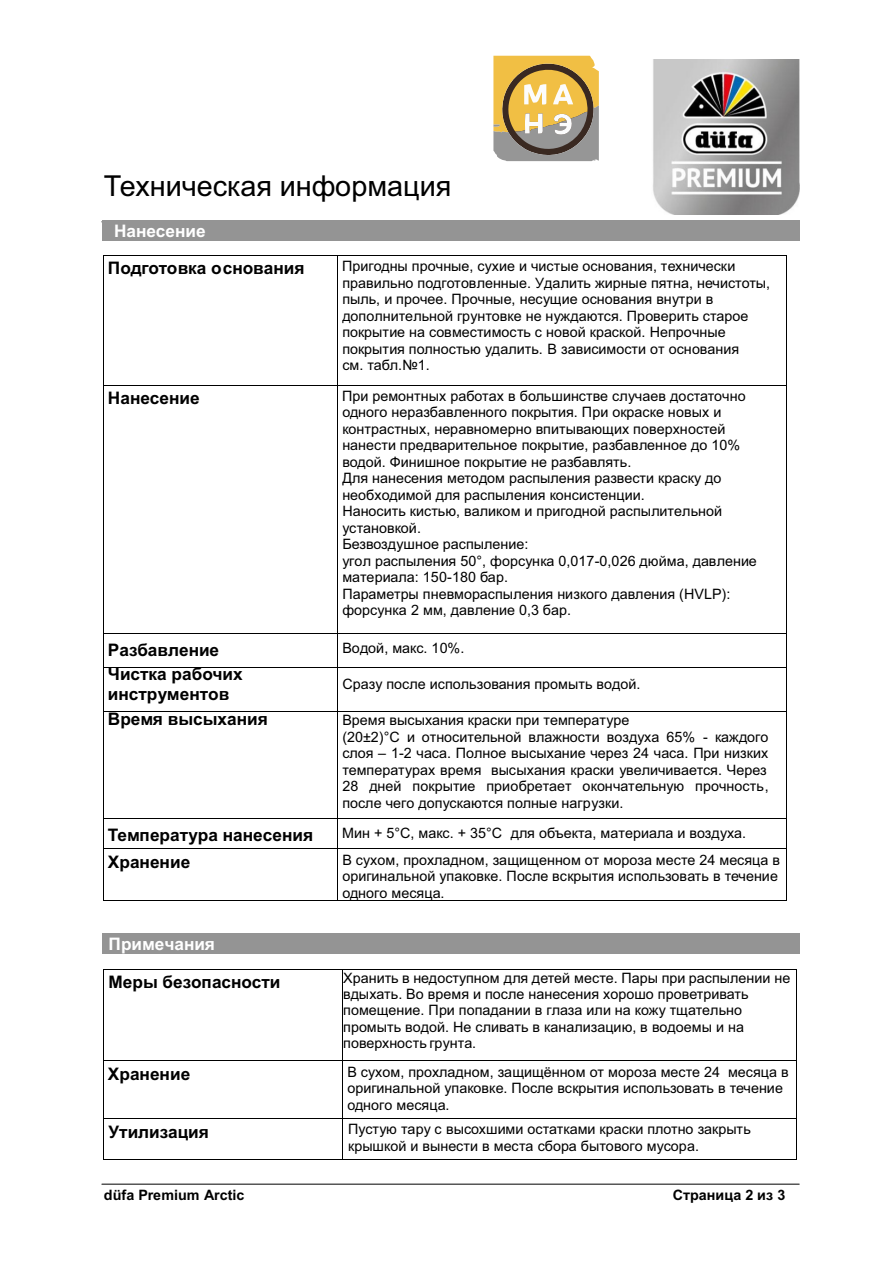
<style>
.page{position:relative;width:893px;height:1263px;background:#fff}
.page>*{position:absolute;margin:0;border:0;box-sizing:border-box;transform-origin:0 0}
.t1{font:28.8px "Arial";color:#000}
.t2{font:700 17.25px/19.6px "Arial";color:#000}
.t3{font:700 17.25px "Arial";color:#fff}
.t4{font:14.4px/16.5px "Arial";color:#000}
.t5{font:700 14.4px "Arial";color:#000}
</style>
<div class="page">
<img style="left:653px;top:60px;width:146px;height:154px">
<hr style="left:102px;top:1184px;width:697px;height:1px;background:#000">
<div style="left:102px;top:220px;width:697px;height:21px;background:#949494"></div>
<hr style="left:104px;top:255px;width:234px;height:1px;background:#000">
<hr style="left:338px;top:255px;width:448px;height:1px;background:#000">
<hr style="left:103px;top:256px;width:1px;height:129px;background:#000">
<hr style="left:338px;top:256px;width:1px;height:129px;background:#000">
<hr style="left:786px;top:256px;width:1px;height:129px;background:#000">
<hr style="left:104px;top:385px;width:234px;height:1px;background:#000">
<hr style="left:338px;top:385px;width:448px;height:1px;background:#000">
<hr style="left:103px;top:385px;width:1px;height:248px;background:#000">
<hr style="left:338px;top:385px;width:1px;height:248px;background:#000">
<hr style="left:786px;top:385px;width:1px;height:248px;background:#000">
<hr style="left:104px;top:633px;width:234px;height:1px;background:#000">
<hr style="left:338px;top:633px;width:448px;height:1px;background:#000">
<hr style="left:103px;top:634px;width:1px;height:33px;background:#000">
<hr style="left:338px;top:634px;width:1px;height:33px;background:#000">
<hr style="left:786px;top:634px;width:1px;height:33px;background:#000">
<hr style="left:104px;top:667px;width:234px;height:1px;background:#000">
<hr style="left:338px;top:667px;width:448px;height:1px;background:#000">
<hr style="left:103px;top:667px;width:1px;height:44px;background:#000">
<hr style="left:338px;top:667px;width:1px;height:44px;background:#000">
<hr style="left:786px;top:667px;width:1px;height:44px;background:#000">
<hr style="left:104px;top:711px;width:234px;height:1px;background:#000">
<hr style="left:338px;top:711px;width:448px;height:1px;background:#000">
<hr style="left:103px;top:712px;width:1px;height:106px;background:#000">
<hr style="left:338px;top:712px;width:1px;height:106px;background:#000">
<hr style="left:786px;top:712px;width:1px;height:106px;background:#000">
<hr style="left:104px;top:818px;width:234px;height:1px;background:#000">
<hr style="left:338px;top:818px;width:448px;height:1px;background:#000">
<svg style="left:103px;top:818px;width:1px;height:31px"></svg>
<hr style="left:104px;top:848px;width:234px;height:1px;background:#000">
<hr style="left:338px;top:848px;width:448px;height:1px;background:#000">
<svg style="left:786px;top:818px;width:1px;height:31px"></svg>
<hr style="left:103px;top:849px;width:1px;height:51px;background:#000">
<hr style="left:104px;top:900px;width:234px;height:1px;background:#000">
<hr style="left:338px;top:849px;width:1px;height:51px;background:#000">
<hr style="left:338px;top:900px;width:448px;height:1px;background:#000">
<hr style="left:786px;top:849px;width:1px;height:51px;background:#000">
<div style="left:102px;top:934px;width:697px;height:20px;background:#949494"></div>
<hr style="left:104px;top:969px;width:239px;height:1px;background:#000">
<hr style="left:343px;top:969px;width:453px;height:1px;background:#000">
<hr style="left:103px;top:969px;width:1px;height:91px;background:#000">
<hr style="left:343px;top:969px;width:1px;height:91px;background:#000">
<hr style="left:796px;top:969px;width:1px;height:91px;background:#000">
<hr style="left:104px;top:1060px;width:239px;height:1px;background:#000">
<hr style="left:343px;top:1060px;width:453px;height:1px;background:#000">
<hr style="left:103px;top:1061px;width:1px;height:57px;background:#000">
<hr style="left:343px;top:1061px;width:1px;height:57px;background:#000">
<hr style="left:796px;top:1061px;width:1px;height:57px;background:#000">
<hr style="left:104px;top:1118px;width:239px;height:1px;background:#000">
<hr style="left:343px;top:1118px;width:453px;height:1px;background:#000">
<hr style="left:103px;top:1119px;width:1px;height:40px;background:#000">
<hr style="left:104px;top:1159px;width:239px;height:1px;background:#000">
<hr style="left:343px;top:1119px;width:1px;height:40px;background:#000">
<hr style="left:343px;top:1159px;width:453px;height:1px;background:#000">
<hr style="left:796px;top:1119px;width:1px;height:40px;background:#000">
<svg style="left:493px;top:55px;width:106px;height:106px;background:#bfa569"></svg>
<h1 class="t1" style="left:104px;top:175px;width:349px">Техническая информация</h1>
<p class="t3" style="left:114px;top:224px;width:93px">Нанесение</p>
<p class="t2" style="left:108px;top:260px;width:198px">Подготовка основания</p>
<p class="t4" style="left:342px;top:259px;width:429px">Пригодны прочные, сухие и чистые основания, технически правильно подготовленные. Удалить жирные пятна, нечистоты, пыль, и прочее. Прочные, несущие основания внутри в дополнительной грунтовке не нуждаются. Проверить старое покрытие на совместимость с новой краской. Непрочные покрытия полностью удалить. В зависимости от основания<br>см. табл.№1.</p>
<p class="t2" style="left:108px;top:390px;width:93px">Нанесение</p>
<p class="t4" style="left:342px;top:389px;width:416px">При ремонтных работах в большинстве случаев достаточно одного неразбавленного покрытия. При окраске новых и контрастных, неравномерно впитывающих поверхностей нанести предварительное покрытие, разбавленное до 10% водой. Финишное покрытие не разбавлять.<br>Для нанесения методом распыления развести краску до необходимой для распыления консистенции.<br>Наносить кистью, валиком и пригодной распылительной установкой.<br>Безвоздушное распыление:<br>угол распыления 50°, форсунка 0,017-0,026 дюйма, давление материала: 150-180 бар.<br>Параметры пневмораспыления низкого давления (HVLP): форсунка 2 мм, давление 0,3 бар.</p>
<p class="t2" style="left:108px;top:642px;width:113px">Разбавление</p>
<p class="t4" style="left:342px;top:641px;width:123px">Водой, макс. 10%.</p>
<p class="t2" style="left:108px;top:666px;width:136px">Чистка рабочих инструментов</p>
<p class="t4" style="left:342px;top:677px;width:299px">Сразу после использования промыть водой.</p>
<p class="t2" style="left:108px;top:710px;width:161px">Время высыхания</p>
<p class="t4" style="left:342px;top:713px;width:428px">Время высыхания краски при температуре<br>(20±2)°С и относительной влажности воздуха 65% - каждого слоя – 1-2 часа. Полное высыхание через 24 часа. При низких температурах время высыхания краски увеличивается. Через 28 дней покрытие приобретает окончательную прочность, после чего допускаются полные нагрузки.</p>
<p class="t2" style="left:108px;top:827px;width:207px">Температура нанесения</p>
<p class="t4" style="left:342px;top:826px;width:405px">Мин + 5°C, макс. + 35°C для объекта, материала и воздуха.</p>
<p class="t2" style="left:108px;top:854px;width:84px">Хранение</p>
<p class="t4" style="left:342px;top:853px;width:439px">В сухом, прохладном, защищенном от мороза месте 24 месяца в оригинальной упаковке. После вскрытия использовать в течение одного месяца.</p>
<p class="t3" style="left:109px;top:938px;width:108px">Примечания</p>
<p class="t2" style="left:108px;top:974px;width:173px">Меры безопасности</p>
<p class="t4" style="left:343px;top:971px;width:449px">Хранить в недоступном для детей месте. Пары при распылении не вдыхать. Во время и после нанесения хорошо проветривать помещение. При попадании в глаза или на кожу тщательно промыть водой. Не сливать в канализацию, в водоемы и на поверхность грунта.</p>
<p class="t2" style="left:108px;top:1066px;width:84px">Хранение</p>
<p class="t4" style="left:347px;top:1065px;width:443px">В сухом, прохладном, защищённом от мороза месте 24 месяца в оригинальной упаковке. После вскрытия использовать в течение одного месяца.</p>
<p class="t2" style="left:108px;top:1123px;width:102px">Утилизация</p>
<p class="t4" style="left:348px;top:1122px;width:404px">Пустую тару с высохшими остатками краски плотно закрыть крышкой и вынести в места сбора бытового мусора.</p>
<p class="t5" style="left:104px;top:1190px;width:142px">düfa Premium Arctic</p>
<p class="t5" style="left:673px;top:1190px;width:114px">Страница 2 из 3</p>
</div>
